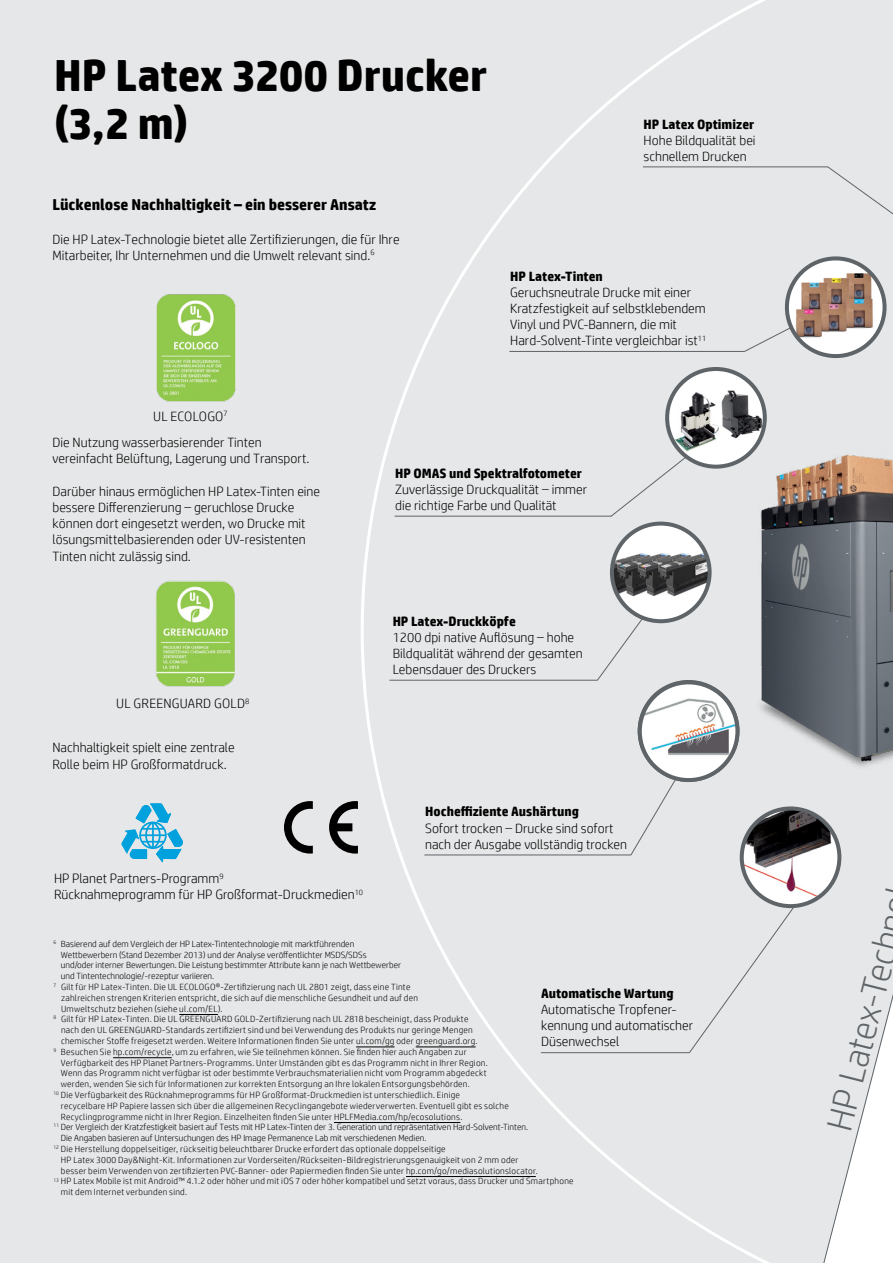
<style>
.page{position:relative;width:893px;height:1263px;background:#e6e7e8}
.page>*{position:absolute;margin:0;border:0;box-sizing:border-box;transform-origin:0 0}
.t1{font:700 45px/48px "HP Simplified";letter-spacing:-.005em;color:#000}
.t2{font:300 36px "HP Simplified";color:#5e6468}
.t3{font:700 15.75px "HP Simplified";color:#000}
.t4{font:300 13.5px/16.2px "HP Simplified";color:#000}
.t5{font:700 13.5px "HP Simplified";color:#000}
.t6{font:300 9px "HP Simplified";letter-spacing:.03em;color:#000}
.t7{font:300 9px "HP Simplified";color:#000}
</style>
<div class="page">
<hr style="left:643px;top:167px;width:185px;height:1px;background:#5e6468">
<div style="left:827px;top:166px;width:66px;height:70px;background:#e6e7e8"></div>
<svg style="left:819px;top:826px;width:74px;height:437px"></svg>
<div style="left:144px;top:0;width:662px;height:1263px;background:#e6e7e8"></div>
<div style="left:95px;top:0;width:49px;height:1263px;background:#e6e7e8"></div>
<hr style="left:179px;top:1014px;width:39px;height:1px;background:#000">
<hr style="left:356px;top:1047px;width:38px;height:1px;background:#000">
<hr style="left:416px;top:1047px;width:60px;height:1px;background:#000">
<hr style="left:113px;top:1057px;width:59px;height:1px;background:#000">
<hr style="left:334px;top:1122px;width:126px;height:1px;background:#000">
<hr style="left:406px;top:1176px;width:130px;height:1px;background:#000">
<svg style="left:744px;top:253px;width:146px;height:109px"></svg>
<img style="left:612px;top:524px;width:98px;height:97px;border-radius:49px">
<div style="left:610px;top:522px;width:102px;height:101px;border:4px solid #5e6468;border-radius:50%"></div>
<img style="left:640px;top:682px;width:97px;height:98px;border-radius:49px">
<div style="left:638px;top:680px;width:101px;height:102px;border:4px solid #5e6468;border-radius:50%"></div>
<img style="left:743px;top:808px;width:95px;height:98px">
<div style="left:740px;top:806px;width:101px;height:102px;border:4px solid #5e6468;border-radius:50%"></div>
<img style="left:667px;top:369px;width:98px;height:97px">
<div style="left:665px;top:367px;width:102px;height:102px;border:4px solid #5e6468;border-radius:50%"></div>
<img style="left:151px;top:287px;width:94px;height:123px">
<img style="left:149px;top:573px;width:91px;height:123px">
<svg style="left:284px;top:801px;width:29px;height:52px;background:#8d8e8e"></svg>
<svg style="left:329px;top:801px;width:29px;height:52px;background:#7a7b7b"></svg>
<svg style="left:121px;top:803px;width:62px;height:59px;background:#85c9e3"></svg>
<img style="left:747px;top:431px;width:146px;height:345px">
<h1 class="t1" style="left:54px;top:50px;width:435px">HP Latex 3200 Drucker (3,2 m)</h1>
<h3 class="t3" style="left:52px;top:196px;width:325px">Lückenlose Nachhaltigkeit – ein besserer Ansatz</h3>
<h3 class="t4" style="left:52px;top:231px;width:349px">Die HP Latex-Technologie bietet alle Zertifizierungen, die für Ihre<br>Mitarbeiter, Ihr Unternehmen und die Umwelt relevant sind.<sup>6</sup></h3>
<h3 class="t5" style="left:644px;top:116px;width:112px">HP Latex Optimizer</h3>
<h3 class="t4" style="left:644px;top:132px;width:113px">Hohe Bildqualität bei schnellem Drucken</h3>
<h3 class="t5" style="left:510px;top:268px;width:94px">HP Latex-Tinten</h3>
<h3 class="t4" style="left:510px;top:284px;width:198px">Geruchsneutrale Drucke mit einer Kratzfestigkeit auf selbstklebendem Vinyl und PVC-Bannern, die mit Hard-Solvent-Tinte vergleichbar ist<sup>11</sup></h3>
<h3 class="t4" style="left:153px;top:408px;width:76px">UL ECOLOGO<sup>7</sup></h3>
<h3 class="t4" style="left:52px;top:434px;width:258px">Die Nutzung wasserbasierender Tinten vereinfacht Belüftung, Lagerung und Transport.</h3>
<h3 class="t4" style="left:52px;top:483px;width:269px">Darüber hinaus ermöglichen HP Latex-Tinten eine bessere Differenzierung – geruchlose Drucke können dort eingesetzt werden, wo Drucke mit lösungsmittelbasierenden oder UV-resistenten Tinten nicht zulässig sind.</h3>
<h3 class="t4" style="left:116px;top:695px;width:135px">UL GREENGUARD GOLD<sup>8</sup></h3>
<h3 class="t4" style="left:52px;top:739px;width:184px">Nachhaltigkeit spielt eine zentrale<br>Rolle beim HP Großformatdruck.</h3>
<h3 class="t4" style="left:54px;top:870px;width:311px">HP Planet Partners-Programm<sup>9<br></sup>Rücknahmeprogramm für HP Großformat-Druckmedien<sup>10</sup></h3>
<h3 class="t5" style="left:395px;top:465px;width:188px">HP OMAS und Spektralfotometer</h3>
<h3 class="t4" style="left:395px;top:481px;width:193px">Zuverlässige Druckqualität – immer die richtige Farbe und Qualität</h3>
<h3 class="t5" style="left:393px;top:613px;width:125px">HP Latex-Druckköpfe</h3>
<h3 class="t4" style="left:393px;top:629px;width:192px">1200 dpi native Auflösung – hohe<br>Bildqualität während der gesamten<br>Lebensdauer des Druckers</h3>
<h3 class="t5" style="left:425px;top:804px;width:155px">Hocheffiziente Aushärtung</h3>
<h3 class="t4" style="left:425px;top:819px;width:203px">Sofort trocken – Drucke sind sofort nach der Ausgabe vollständig trocken</h3>
<p class="t7" style="left:54px;top:939px;width:302px"><sup>6</sup> Basierend auf dem Vergleich der HP Latex-Tintentechnologie mit marktführenden</p>
<p class="t7" style="left:61px;top:949px;width:307px">Wettbewerbern (Stand Dezember 2013) und der Analyse veröffentlichter MSDS/SDSs</p>
<p class="t7" style="left:61px;top:960px;width:342px">und/oder interner Bewertungen. Die Leistung bestimmter Attribute kann je nach Wettbewerber</p>
<p class="t7" style="left:61px;top:971px;width:155px">und Tintentechnologie/‑rezeptur variieren.</p>
<p class="t6" style="left:54px;top:982px;width:358px"><sup>7</sup> Gilt für HP Latex-Tinten. Die UL ECOLOGO®-Zertifizierung nach UL 2801 zeigt, dass eine Tinte</p>
<p class="t6" style="left:61px;top:993px;width:359px">zahlreichen strengen Kriterien entspricht, die sich auf die menschliche Gesundheit und auf den</p>
<p class="t6" style="left:61px;top:1003px;width:163px">Umweltschutz beziehen (siehe ul.com/EL).</p>
<p class="t6" style="left:54px;top:1014px;width:416px"><sup>8</sup> Gilt für HP Latex-Tinten. Die UL GREENGUARD GOLD-Zertifizierung nach UL 2818 bescheinigt, dass Produkte</p>
<p class="t6" style="left:61px;top:1025px;width:413px">nach den UL GREENGUARD-Standards zertifiziert sind und bei Verwendung des Produkts nur geringe Mengen</p>
<p class="t6" style="left:61px;top:1036px;width:418px">chemischer Stoffe freigesetzt werden. Weitere Informationen finden Sie unter ul.com/gg oder greenguard.org.</p>
<p class="t6" style="left:54px;top:1047px;width:415px"><sup>9</sup> Besuchen Sie hp.com/recycle, um zu erfahren, wie Sie teilnehmen können. Sie finden hier auch Angaben zur</p>
<p class="t6" style="left:61px;top:1057px;width:428px">Verfügbarkeit des HP Planet Partners-Programms. Unter Umständen gibt es das Programm nicht in Ihrer Region.</p>
<p class="t6" style="left:61px;top:1068px;width:427px">Wenn das Programm nicht verfügbar ist oder bestimmte Verbrauchsmaterialien nicht vom Programm abgedeckt</p>
<p class="t6" style="left:61px;top:1079px;width:410px">werden, wenden Sie sich für Informationen zur korrekten Entsorgung an Ihre lokalen Entsorgungsbehörden.</p>
<p class="t6" style="left:54px;top:1090px;width:408px"><sup>10</sup> Die Verfügbarkeit des Rücknahmeprogramms für HP Großformat-Druckmedien ist unterschiedlich. Einige</p>
<p class="t6" style="left:61px;top:1101px;width:449px">recycelbare HP Papiere lassen sich über die allgemeinen Recyclingangebote wiederverwerten. Eventuell gibt es solche</p>
<p class="t6" style="left:61px;top:1111px;width:403px">Recyclingprogramme nicht in Ihrer Region. Einzelheiten finden Sie unter HPLFMedia.com/hp/ecosolutions.</p>
<p class="t7" style="left:54px;top:1122px;width:476px"><sup>11</sup> Der Vergleich der Kratzfestigkeit basiert auf Tests mit HP Latex-Tinten der 3. Generation und repräsentativen Hard-Solvent-Tinten.</p>
<p class="t7" style="left:61px;top:1133px;width:367px">Die Angaben basieren auf Untersuchungen des HP Image Permanence Lab mit verschiedenen Medien.</p>
<p class="t6" style="left:54px;top:1144px;width:394px"><sup>12</sup> Die Herstellung doppelseitiger, rückseitig beleuchtbarer Drucke erfordert das optionale doppelseitige</p>
<p class="t6" style="left:61px;top:1155px;width:459px">HP Latex 3000 Day&amp;Night-Kit. Informationen zur Vorderseiten/Rückseiten-Bildregistrierungsgenauigkeit von 2 mm oder</p>
<p class="t6" style="left:61px;top:1165px;width:478px">besser beim Verwenden von zertifizierten PVC-Banner- oder Papiermedien finden Sie unter hp.com/go/mediasolutionslocator.</p>
<p class="t6" style="left:54px;top:1176px;width:522px"><sup>13</sup> HP Latex Mobile ist mit Android™ 4.1.2 oder höher und mit iOS 7 oder höher kompatibel und setzt voraus, dass Drucker und Smartphone</p>
<p class="t6" style="left:61px;top:1187px;width:128px">mit dem Internet verbunden sind.</p>
<h3 class="t5" style="left:541px;top:985px;width:134px">Automatische Wartung</h3>
<h3 class="t4" style="left:541px;top:1001px;width:154px">Automatische Tropfener&shy;kennung und automatischer<br>Düsenwechsel</h3>
<h2 class="t2" style="left:819px;top:1125px;width:206px;rotate:-76deg">HP Latex-Tech</h2>
</div>
